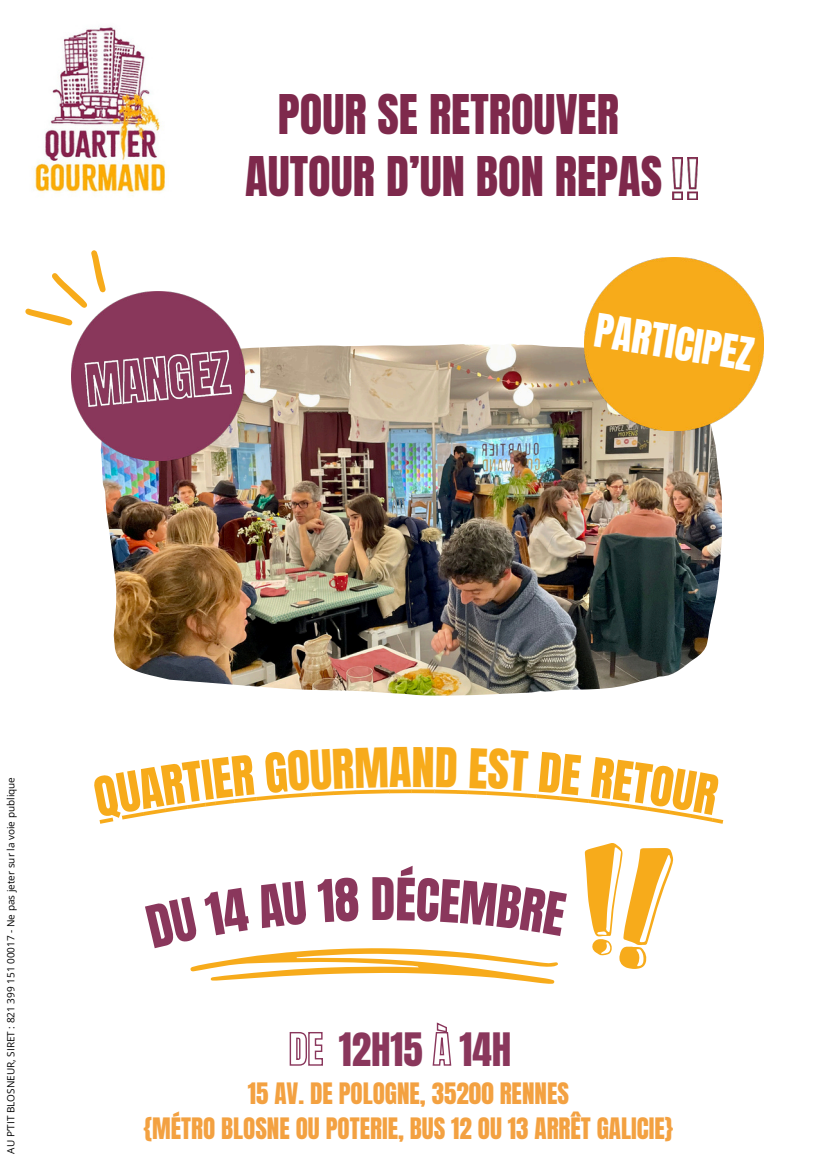
<style>
.page{position:relative;width:823px;height:1164px;background:#fff}
.page>*{position:absolute;margin:0;border:0;box-sizing:border-box;transform-origin:0 0}
.t1{font:49.75px "Anton";color:#8a375c}
.t2{font:46.5px/62.4px "Anton";color:#7e294c;text-align:center}
.t3{font:46.5px "Anton";color:#f7ab1b}
.t4{font:39.5px "Anton";color:#fff}
.t5{font:39.12px "Anton";color:#8a375c}
.t6{font:25.12px/34.8px "Anton";color:#f3a141;text-align:center}
.t7{font:10px "Open Sans";color:#000}
.s1{font-size:37.62px;color:rgb(0 0 0/0)}
</style>
<div class="page">
<img style="left:101px;top:344px;width:620px;height:351px">
<img style="left:584px;top:257px;width:179px;height:173px">
<img style="left:71px;top:292px;width:174px;height:168px">
<img style="left:34px;top:27px;width:131px;height:166px">
<svg style="left:25px;top:250px;width:81px;height:75px"></svg>
<img style="left:85px;top:351px;width:147px;height:55px">
<svg style="left:584px;top:843px;width:88px;height:125px"></svg>
<img style="left:672px;top:158px;width:10px;height:41px">
<svg style="left:289px;top:1032px;width:34px;height:34px"></svg>
<svg style="left:432px;top:1022px;width:20px;height:44px"></svg>
<img style="left:687px;top:158px;width:10px;height:41px">
<svg style="left:389px;top:789px;width:22px;height:4px"></svg>
<svg style="left:411px;top:789px;width:23px;height:4px"></svg>
<svg style="left:456px;top:790px;width:11px;height:4px"></svg>
<svg style="left:190px;top:948px;width:368px;height:35px"></svg>
<svg style="left:99px;top:789px;width:290px;height:34px"></svg>
<svg style="left:434px;top:789px;width:23px;height:4px"></svg>
<svg style="left:467px;top:790px;width:256px;height:33px"></svg>
<h2 class="t2" style="left:245px;top:87px;width:418px">POUR SE RETROUVER<br>AUTOUR D’UN BON REPAS</h2>
<h3 class="t4" style="left:598px;top:310px;width:161px;rotate:9deg">PARTICIPEZ</h3>
<p class="t7" style="left:4px;top:1153px;width:378px;rotate:-90deg">AU P’TIT BLOSNEUR, SIRET : 821 399 151 00017 - Ne pas jeter sur la voie publique</p>
<h2 class="t3" style="left:389px;top:743px;width:48px">AN</h2>
<h1 class="t1" style="left:371px;top:874px;width:26px">D</h1>
<h3 class="t5" style="left:289px;top:1029px;width:224px"><span class="s1">DE</span> 12H15 14H</h3>
<p class="t6" style="left:143px;top:1078px;width:531px">15 AV. DE POLOGNE, 35200 RENNES<br>{MÉTRO BLOSNE OU POTERIE, BUS 12 OU 13 ARRÊT GALICIE}</p>
</div>
